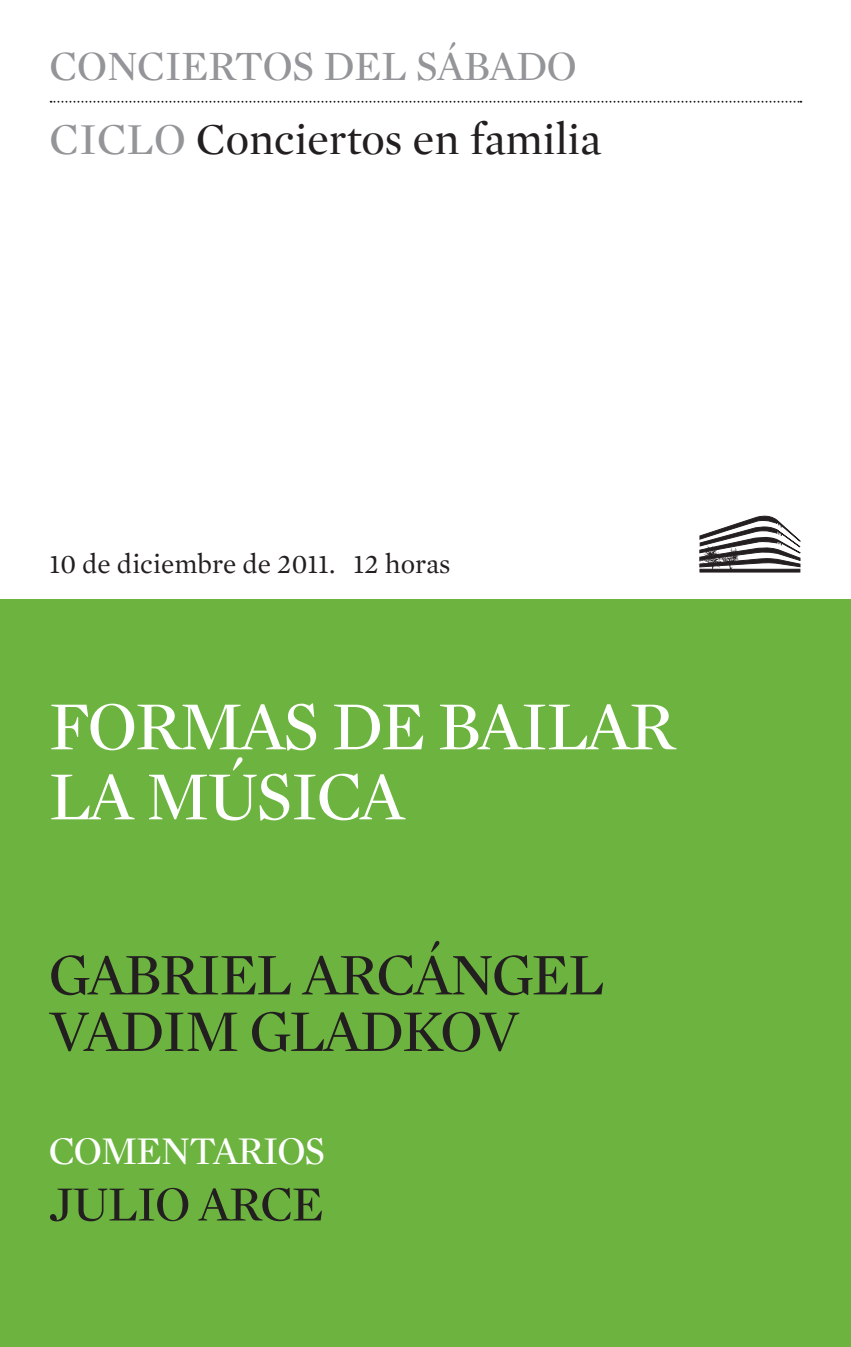
<style>
.page{position:relative;width:851px;height:1347px;background:#fff}
.page>*{position:absolute;margin:0;border:0;box-sizing:border-box;transform-origin:0 0}
.t1{font:70px "Mercury Display";letter-spacing:-.03em;color:#fff}
.t2{font:60px "Mercury Display";letter-spacing:-.03em;color:#231f20}
.t3{font:50px "Mercury Display";letter-spacing:-.03em;color:#231f20}
._2_Programa_standard{font:45px "Mercury Display";color:#231f20}
._1_Portada_Concierto{font:42.5px "Mercury Display";letter-spacing:-.01em;color:#939598}
.t4{font:40px "Mercury Display";letter-spacing:-.03em;color:#fff}
._1_Portada_fecha{font:27.5px "Mercury Text G1";color:#231f20}
.s1{color:#939598}
</style>
<div class="page">
<div style="left:0;top:599px;width:850px;height:747px;background:#6cb43f"></div>
<svg style="left:51px;top:101px;width:750px;height:2px"></svg>
<svg style="left:699px;top:515px;width:101px;height:57px"></svg>
<img style="left:698px;top:541px;width:43px;height:32px">
<p class="_1_Portada_Concierto" style="left:50px;top:39px;width:528px">CONCIERTOS DEL SÁBADO</p>
<p class="_2_Programa_standard" style="left:50px;top:111px;width:553px"><span class="s1">CICLO</span> Conciertos en familia</p>
<p class="_1_Portada_fecha" style="left:50px;top:546px;width:402px">10 de diciembre de 2011. 12 horas</p>
<p class="t1" style="left:49px;top:682px;width:627px">FORMAS DE BAILAR</p>
<p class="t1" style="left:49px;top:752px;width:357px">LA MÚSICA</p>
<p class="t2" style="left:49px;top:936px;width:557px">GABRIEL ARCÁNGEL</p>
<p class="t2" style="left:49px;top:993px;width:472px">VADIM GLADKOV</p>
<p class="t4" style="left:49px;top:1125px;width:278px">COMENTARIOS</p>
<p class="t3" style="left:49px;top:1172px;width:276px">JULIO ARCE</p>
</div>
